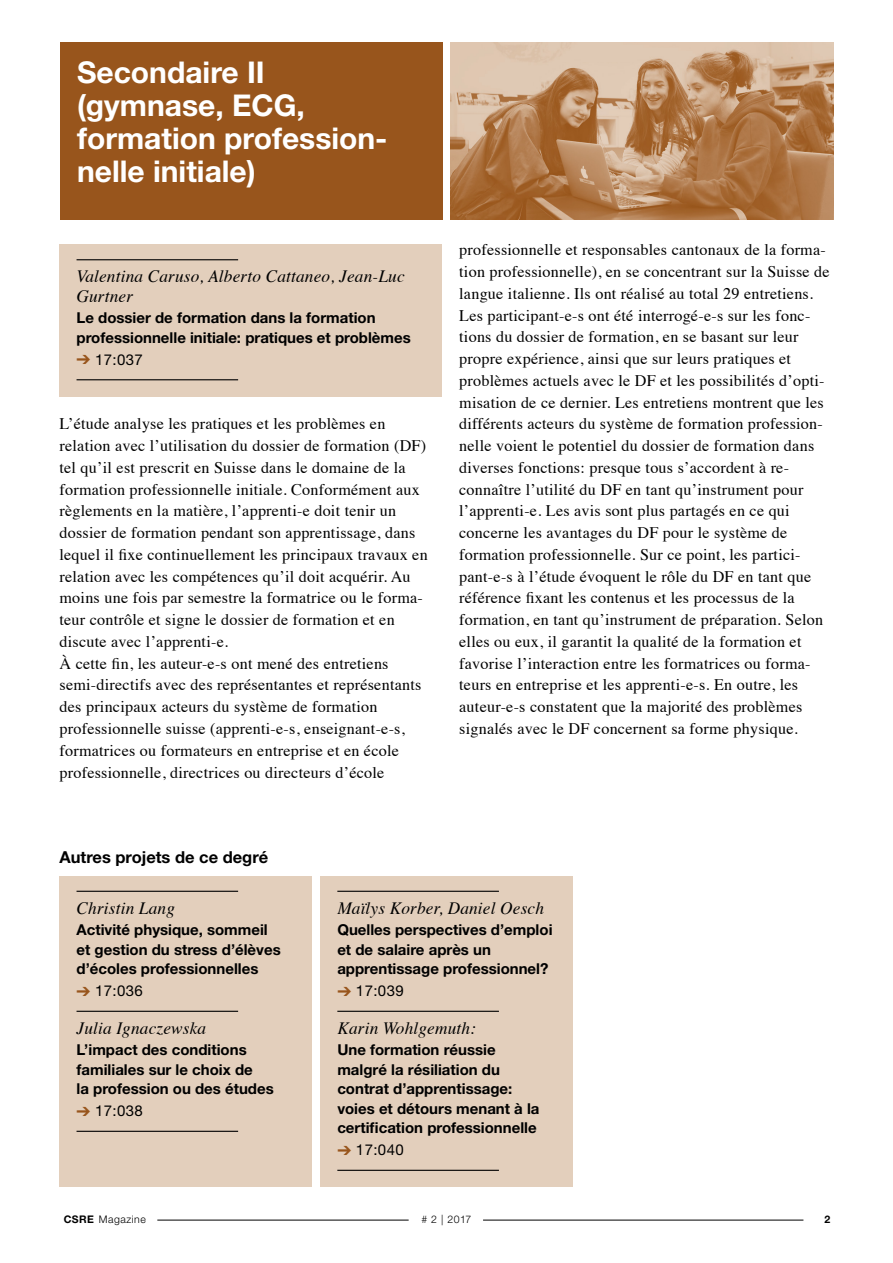
<style>
.page{position:relative;width:893px;height:1263px;background:#fff}
.page>*{position:absolute;margin:0;border:0;box-sizing:border-box;transform-origin:0 0}
.t1{font:700 30px/33px "Helvetica Neue LT";color:#fff}
.ProjektTitel_Kasten{font:italic 17.25px/19.5px "Times";letter-spacing:.01em;color:#000}
.t2{font:700 16.5px "Helvetica Neue LT";color:#000}
.Lauftext_Französisch{font:16.2px/21.8px "Times";letter-spacing:.015em;color:#000}
.ProjektTitel_Kasten-2{font:700 15px/19.5px "Helvetica Neue LT";color:#000}
.ProjektTitel_Kasten-3{font:15px "Helvetica Neue LT";letter-spacing:.025em;color:#000}
.t3{font:300 10.5px "Helvetica Neue LT";letter-spacing:.05em;color:#000}
.t4{font:700 10.5px "Helvetica Neue LT";color:#000}
.s1{color:#98551c}
.s2{font-weight:700}
</style>
<div class="page">
<div style="left:60px;top:43px;width:382px;height:177px;background:#98551c"></div>
<div style="left:60px;top:244px;width:382px;height:153px;background:#e3cfbc"></div>
<hr style="left:77px;top:259px;width:161px;height:1px;background:#000">
<hr style="left:77px;top:379px;width:161px;height:1px;background:#000">
<div style="left:60px;top:876px;width:252px;height:310px;background:#e3cfbc"></div>
<hr style="left:77px;top:891px;width:161px;height:1px;background:#000">
<hr style="left:77px;top:1011px;width:161px;height:1px;background:#000">
<hr style="left:77px;top:1131px;width:161px;height:1px;background:#000">
<div style="left:320px;top:876px;width:253px;height:310px;background:#e3cfbc"></div>
<hr style="left:337px;top:891px;width:162px;height:1px;background:#000">
<hr style="left:337px;top:1011px;width:162px;height:1px;background:#000">
<hr style="left:337px;top:1170px;width:162px;height:1px;background:#000">
<hr style="left:483px;top:1220px;width:320px;height:1px;background:#000">
<hr style="left:157px;top:1220px;width:252px;height:1px;background:#000">
<img style="left:451px;top:43px;width:382px;height:177px">
<p class="t1" style="left:77px;top:55px;width:189px">Secondaire II</p>
<p class="t1" style="left:77px;top:88px;width:229px">(gymnase, ECG,</p>
<p class="t1" style="left:77px;top:121px;width:312px">formation profession&shy;nelle initiale)</p>
<p class="ProjektTitel_Kasten" style="left:77px;top:265px;width:330px">Valentina Caruso, Alberto Cattaneo, Jean-Luc<br>Gurtner</p>
<p class="ProjektTitel_Kasten-2" style="left:77px;top:308px;width:336px">Le dossier de formation dans la formation professionnelle initiale: pratiques et problèmes</p>
<p class="ProjektTitel_Kasten-3" style="left:77px;top:350px;width:68px"><span class="s1">➔</span> 17:037</p>
<p class="Lauftext_Französisch" style="left:60px;top:412px;width:370px">L’étude analyse les pratiques et les problèmes en relation avec l’utilisation du dossier de formation (DF) tel qu’il est prescrit en Suisse dans le domaine de la formation professionnelle initiale. Conformément aux règlements en la matière, l’apprenti-e doit tenir un dossier de formation pendant son apprentissage, dans lequel il fixe continuellement les principaux travaux en relation avec les compétences qu’il doit acquérir. Au moins une fois par semestre la formatrice ou le forma&shy;teur contrôle et signe le dossier de formation et en discute avec l’apprenti-e.</p>
<p class="Lauftext_Französisch" style="left:60px;top:651px;width:363px">À cette fin, les auteur-e-s ont mené des entretiens semi-directifs avec des représentantes et représentants des principaux acteurs du système de formation professionnelle suisse (apprenti-e-s, enseignant-e-s, formatrices ou formateurs en entreprise et en école professionnelle, directrices ou directeurs d’école</p>
<p class="t2" style="left:60px;top:847px;width:210px">Autres projets de ce degré</p>
<p class="Lauftext_Französisch" style="left:459px;top:238px;width:372px">professionnelle et responsables cantonaux de la forma&shy;tion professionnelle), en se concentrant sur la Suisse de langue italienne. Ils ont réalisé au total 29 entretiens.<br>Les participant-e-s ont été interrogé-e-s sur les fonc&shy;tions du dossier de formation, en se basant sur leur propre expérience, ainsi que sur leurs pratiques et problèmes actuels avec le DF et les possibilités d’opti&shy;misation de ce dernier. Les entretiens montrent que les différents acteurs du système de formation profession&shy;nelle voient le potentiel du dossier de formation dans diverses fonctions: presque tous s’accordent à re&shy;connaître l’utilité du DF en tant qu’instrument pour l’apprenti-e. Les avis sont plus partagés en ce qui concerne les avantages du DF pour le système de formation professionnelle. Sur ce point, les partici&shy;pant-e-s à l’étude évoquent le rôle du DF en tant que référence fixant les contenus et les processus de la formation, en tant qu’instrument de préparation. Selon elles ou eux, il garantit la qualité de la formation et favorise l’interaction entre les formatrices ou forma&shy;teurs en entreprise et les apprenti-e-s. En outre, les auteur-e-s constatent que la majorité des problèmes signalés avec le DF concernent sa forme physique.</p>
<p class="ProjektTitel_Kasten" style="left:77px;top:897px;width:100px">Christin Lang</p>
<p class="ProjektTitel_Kasten-2" style="left:77px;top:920px;width:206px">Activité physique, sommeil et gestion du stress d’élèves d’écoles professionnelles</p>
<p class="ProjektTitel_Kasten-3" style="left:77px;top:982px;width:68px"><span class="s1">➔</span> 17:036</p>
<p class="ProjektTitel_Kasten" style="left:77px;top:1017px;width:131px">Julia Ignaczewska</p>
<p class="ProjektTitel_Kasten-2" style="left:77px;top:1040px;width:178px">L’impact des conditions familiales sur le choix de</p>
<p class="ProjektTitel_Kasten-2" style="left:77px;top:1079px;width:199px">la profession ou des études</p>
<p class="ProjektTitel_Kasten-3" style="left:77px;top:1102px;width:68px"><span class="s1">➔</span> 17:038</p>
<p class="ProjektTitel_Kasten" style="left:337px;top:897px;width:208px">Maïlys Korber, Daniel Oesch</p>
<p class="ProjektTitel_Kasten-2" style="left:337px;top:920px;width:217px">Quelles perspectives d’emploi et de salaire après un apprentissage professionnel?</p>
<p class="ProjektTitel_Kasten-3" style="left:337px;top:982px;width:68px"><span class="s1">➔</span> 17:039</p>
<p class="ProjektTitel_Kasten" style="left:337px;top:1017px;width:140px">Karin Wohlgemuth:</p>
<p class="ProjektTitel_Kasten-2" style="left:337px;top:1040px;width:204px">Une formation réussie malgré la résiliation du contrat d’apprentissage: voies et détours menant à la certification professionnelle</p>
<p class="ProjektTitel_Kasten-3" style="left:337px;top:1141px;width:68px"><span class="s1">➔</span> 17:040</p>
<p class="t3" style="left:64px;top:1213px;width:84px"><span class="s2">CSRE</span> Magazine</p>
<p class="t3" style="left:421px;top:1213px;width:51px"># 2 | 2017</p>
<p class="t4" style="left:824px;top:1212px;width:7px">2</p>
</div>
